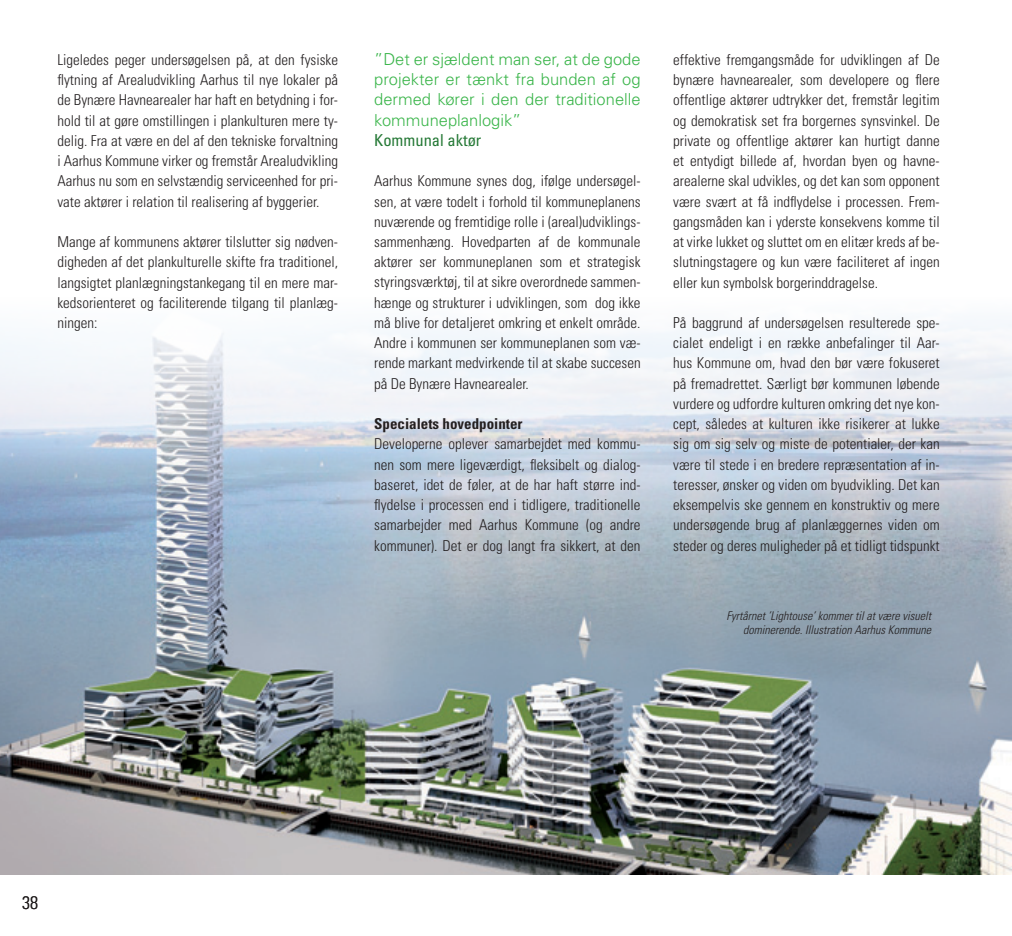
<style>
.page{position:relative;width:1012px;height:936px;background:#fff}
.page>*{position:absolute;margin:0;border:0;box-sizing:border-box;transform-origin:0 0}
.t1{font:300 condensed 18px "Univers LT Std";color:#231f20}
.t2{font:300 16.5px/20.2px "Univers LT Std";color:#3ab54a}
.t3{font:300 condensed 15px/20.2px "Univers LT Std";color:#231f20;text-align:justify}
.t4{font:italic 300 condensed 12px/14.4px "Univers LT Std";color:#231f20;text-align:right}
.s1{font-weight:400;font-stretch:condensed;color:#247835}
.s2{font-weight:700}
</style>
<div class="page">
<img style="left:0;top:322px;width:1012px;height:552px">
<p class="t3" style="left:57px;top:50px;width:282px">Ligeledes peger undersøgelsen på, at den fysiske flytning af Arealudvikling Aarhus til nye lokaler på de Bynære Havnearealer har haft en betydning i for&shy;hold til at gøre omstillingen i plankulturen mere ty&shy;delig. Fra at være en del af den tekniske forvaltning i Aarhus Kommune virker og fremstår Arealudvikling Aarhus nu som en selvstændig serviceenhed for pri&shy;vate aktører i relation til realisering af byggerier.</p>
<p class="t3" style="left:57px;top:232px;width:282px">Mange af kommunens aktører tilslutter sig nødven&shy;digheden af det plankulturelle skifte fra traditionel, langsigtet planlægningstankegang til en mere mar&shy;kedsorienteret og faciliterende tilgang til planlæg&shy;ningen:</p>
<p class="t2" style="left:374px;top:49px;width:268px">”Det er sjældent man ser, at de gode projekter er tænkt fra bunden af og dermed kører i den der traditionelle kommuneplanlogik”<br><span class="s1">Kommunal aktør</span></p>
<p class="t3" style="left:374px;top:171px;width:268px">Aarhus Kommune synes dog, ifølge undersøgel&shy;sen, at være todelt i forhold til kommuneplanens nuværende og fremtidige rolle i (areal)udviklings&shy;sammenhæng. Hovedparten af de kommunale aktører ser kommuneplanen som et strategisk styringsværktøj, til at sikre overordnede sammen&shy;hænge og strukturer i udviklingen, som dog ikke må blive for detaljeret omkring et enkelt område.<br>Andre i kommunen ser kommuneplanen som væ&shy;rende markant medvirkende til at skabe succesen på De Bynære Havnearealer.</p>
<p class="t3" style="left:374px;top:413px;width:268px;text-align:left"><span class="s2">Specialets hovedpointer<br></span>Developerne oplever samarbejdet med kommu&shy;nen som mere ligeværdigt, fleksibelt og dialog&shy;baseret, idet de føler, at de har haft større ind&shy;flydelse i processen end i tidligere, traditionelle samarbejder med Aarhus Kommune (og andre kommuner). Det er dog langt fra sikkert, at den</p>
<p class="t3" style="left:673px;top:50px;width:268px">effektive fremgangsmåde for udviklingen af De bynære havnearealer, som developere og flere offentlige aktører udtrykker det, fremstår legitim og demokratisk set fra borgernes synsvinkel. De private og offentlige aktører kan hurtigt danne et entydigt billede af, hvordan byen og havne&shy;arealerne skal udvikles, og det kan som opponent være svært at få indflydelse i processen. Frem&shy;gangsmåden kan i yderste konsekvens komme til at virke lukket og sluttet om en elitær kreds af be&shy;slutningstagere og kun være faciliteret af ingen eller kun symbolsk borgerinddragelse.</p>
<p class="t3" style="left:673px;top:312px;width:268px">På baggrund af undersøgelsen resulterede spe&shy;cialet endeligt i en række anbefalinger til Aar&shy;hus Kommune om, hvad den bør være fokuseret på fremadrettet. Særligt bør kommunen løbende vurdere og udfordre kulturen omkring det nye kon&shy;cept, således at kulturen ikke risikerer at lukke sig om sig selv og miste de potentialer, der kan være til stede i en bredere repræsentation af in&shy;teresser, ønsker og viden om byudvikling. Det kan eksempelvis ske gennem en konstruktiv og mere undersøgende brug af planlæggernes viden om steder og deres muligheder på et tidligt tidspunkt</p>
<p class="t4" style="left:727px;top:608px;width:206px">Fyrtårnet ’Lightouse’ kommer til at være visuelt dominerende. Illustration Aarhus Kommune</p>
<p class="t1" style="left:22px;top:891px;width:17px">38</p>
</div>
